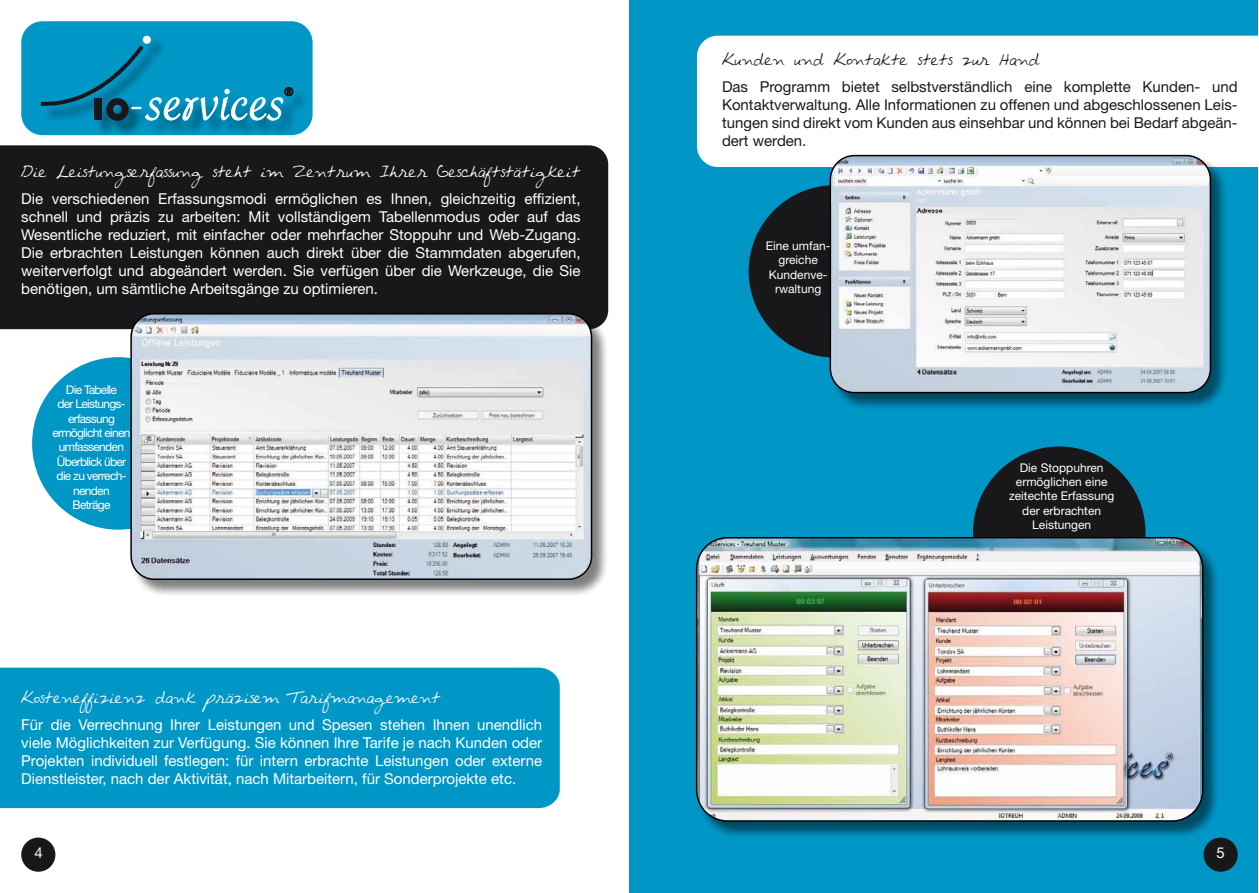
<style>
.page{position:relative;width:1259px;height:893px;background:#fff}
.page>*{position:absolute;margin:0;border:0;box-sizing:border-box;transform-origin:0 0}
.t1{font:15px/18px "Helvetica Neue";color:#fff;text-align:justify}
.t2{font:15px/18px "Helvetica Neue";color:#1a1a19;text-align:justify}
.t3{font:13.5px "Avantque...";color:#fff}
.t4{font:13.5px "Avantque...";color:#1a1a19}
.t5{font:12px/14.4px "Helvetica Neue";color:#fff;text-align:center}
.t6{font:12px/14.4px "Helvetica Neue";letter-spacing:-.06em;color:#fff;text-align:center}
</style>
<div class="page">
<div style="left:629px;top:0;width:629px;height:893px;background:#0097c7"></div>
<div style="left:21px;top:21px;width:292px;height:114px;background:#0097c7;border-radius:21px"></div>
<div style="left:21px;top:838px;width:34px;height:34px;background:#181719;border-radius:50%"></div>
<div style="left:1203px;top:838px;width:34px;height:34px;background:#181719;border-radius:50%"></div>
<div style="left:0;top:145px;width:608px;height:184px;background:#181719"></div>
<div style="left:0;top:668px;width:560px;height:140px;background:#0097c7"></div>
<div style="left:32px;top:357px;width:173px;height:173px;background:#0097c7;border-radius:50%"></div>
<div style="left:131px;top:314px;width:479px;height:283px;background:#000;opacity:.5"></div>
<img style="left:131px;top:314px;width:460px;height:265px">
<div style="left:130px;top:313px;width:462px;height:267px;border:2px solid #000;border-radius:23px"></div>
<div style="left:42px;top:37px;width:268px;height:100px;background:#000;opacity:.5"></div>
<div style="left:143px;top:36px;width:8px;height:8px;background:#fff;border-radius:50%"></div>
<svg style="left:41px;top:45px;width:252px;height:89px"></svg>
<div style="left:973px;top:446px;width:172px;height:173px;background:#181719;border-radius:50%"></div>
<div style="left:696px;top:538px;width:524px;height:301px;background:#000;opacity:.5"></div>
<img style="left:696px;top:538px;width:506px;height:283px">
<div style="left:696px;top:537px;width:507px;height:285px;border:2px solid #000;border-radius:31px"></div>
<div style="left:697px;top:36px;width:561px;height:131px;background:#fff"></div>
<div style="left:748px;top:185px;width:173px;height:173px;background:#181719;border-radius:50%"></div>
<div style="left:830px;top:156px;width:398px;height:254px;background:#000;opacity:.5"></div>
<img style="left:830px;top:156px;width:380px;height:237px">
<div style="left:829px;top:155px;width:382px;height:238px;border:2px solid #000;border-radius:24px"></div>
<p class="t3" style="left:21px;top:164px;width:561px">Die Leistungserfassung steht im Zentrum Ihrer Geschäftstätigkeit</p>
<p class="t1" style="left:21px;top:189px;width:561px">Die verschiedenen Erfassungsmodi ermöglichen es Ihnen, gleichzeitig effizient, schnell und präzis zu arbeiten: Mit vollständigem Tabellenmodus oder auf das Wesentliche reduziert, mit einfacher oder mehrfacher Stoppuhr und Web-Zugang.<br>Die erbrachten Leistungen können auch direkt über die Stammdaten abgerufen, weiterverfolgt und abgeändert werden. Sie verfügen über die Werkzeuge, die Sie benötigen, um sämtliche Arbeitsgänge zu optimieren.</p>
<p class="t6" style="left:52px;top:382px;width:80px">Die Tabelle<br>der Leistungs&shy;erfassung ermöglicht einen umfassenden<br>Überblick über die zu verrech&shy;nenden<br>Beträge</p>
<p class="t3" style="left:21px;top:690px;width:421px">Kosteneffizienz dank präzisem Tarifmanagement</p>
<p class="t1" style="left:21px;top:715px;width:522px">Für die Verrechnung Ihrer Leistungen und Spesen stehen Ihnen unendlich viele Möglichkeiten zur Verfügung. Sie können Ihre Tarife je nach Kunden oder Projekten individuell festlegen: für intern erbrachte Leistungen oder externe Dienstleister, nach der Aktivität, nach Mitarbeitern, für Sonderprojekte etc.</p>
<p class="t4" style="left:722px;top:53px;width:320px">Kunden und Kontakte stets zur Hand</p>
<p class="t2" style="left:722px;top:78px;width:517px">Das Programm bietet selbstverständlich eine komplette Kunden- und Kontaktverwaltung. Alle Informationen zu offenen und abgeschlossenen Leis&shy;tungen sind direkt vom Kunden aus einsehbar und können bei Bedarf abgeän&shy;dert werden.</p>
<p class="t5" style="left:766px;top:238px;width:66px">Eine umfan&shy;greiche<br>Kundenve&shy;rwaltung</p>
<p class="t5" style="left:1009px;top:460px;width:107px">Die Stoppuhren ermöglichen eine zeitechte Erfassung der erbrachten<br>Leistungen</p>
<p class="t1" style="left:34px;top:844px;width:10px">4</p>
<p class="t1" style="left:1216px;top:844px;width:10px">5</p>
</div>
